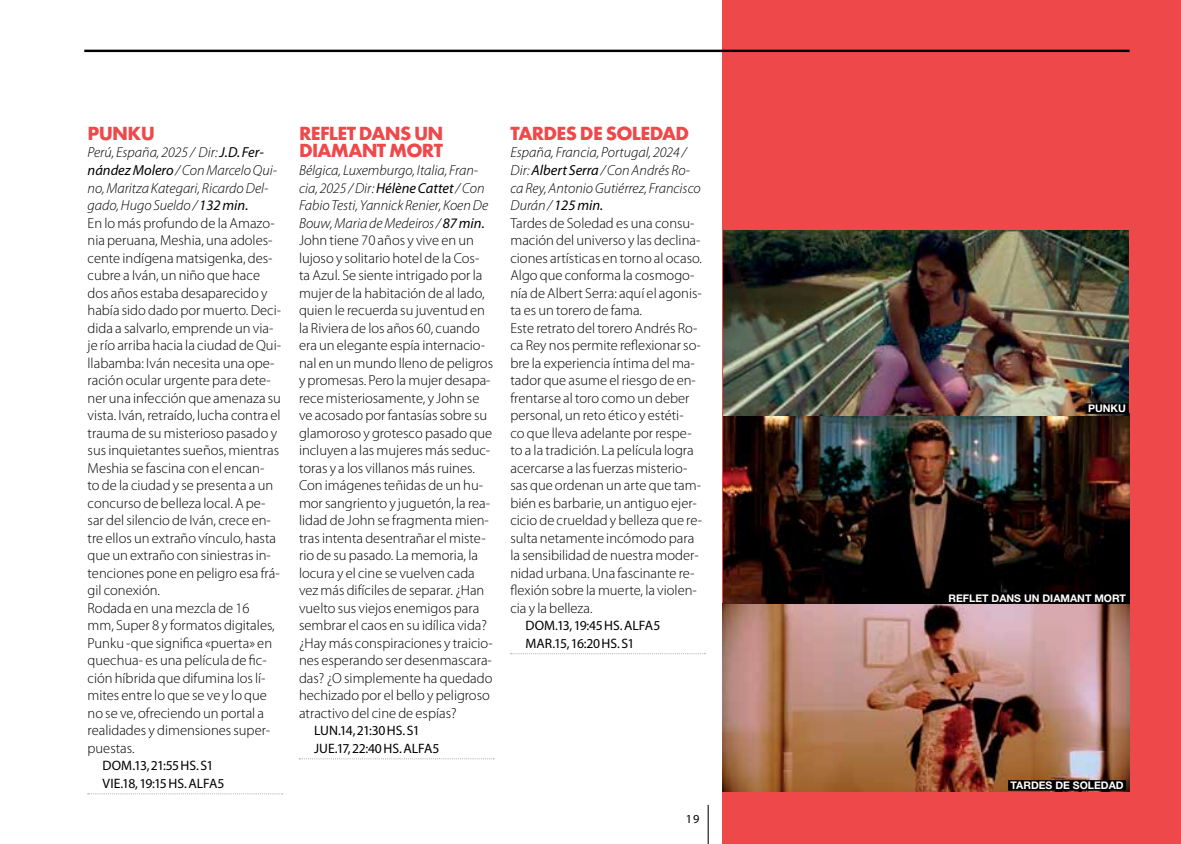
<style>
.page{position:relative;width:1181px;height:844px;background:#fff}
.page>*{position:absolute;margin:0;border:0;box-sizing:border-box;transform-origin:0 0}
.t1{font:700 17.5px/17.5px "Futura";letter-spacing:-.04em;color:#ef484a}
.t2{font:300 14.53px/17.5px "Myriad Pro";color:#000}
.t3{font:13.65px/17.5px "Myriad Pro";color:#000}
.t4{font:12.25px "Myriad Pro";color:#000}
.t5{font:700 10.5px "Helvetica Neue LT Std";color:#fff}
.s1{font-style:italic}
.s2{font-weight:400;font-style:italic}
</style>
<div class="page">
<hr style="left:707px;top:804px;width:1px;height:39px;background:#000">
<div style="left:723px;top:0;width:458px;height:843px;background:#ef484a"></div>
<hr style="left:84px;top:50px;width:1045px;height:2px;background:#000">
<svg style="left:88px;top:793px;width:195px;height:1px"></svg>
<svg style="left:299px;top:758px;width:195px;height:1px"></svg>
<svg style="left:510px;top:653px;width:195px;height:1px"></svg>
<img style="left:723px;top:603px;width:406px;height:188px">
<img style="left:723px;top:413px;width:406px;height:190px">
<div style="left:1008px;top:780px;width:118px;height:10px;background:#000"></div>
<img style="left:723px;top:231px;width:405px;height:184px">
<div style="left:1085px;top:403px;width:43px;height:11px;background:#000"></div>
<div style="left:946px;top:592px;width:182px;height:11px;background:#000"></div>
<p class="t1" style="left:88px;top:124px;width:69px">PUNKU</p>
<p class="t2" style="left:88px;top:144px;width:195px"><span class="s1">Perú, España, 2025 / Dir:</span> <span class="s2">J.D. Fer&shy;nández Molero</span> <span class="s1">/ Con Marcelo Qui&shy;no, Maritza Kategari, Ricardo Del&shy;gado, Hugo Sueldo /</span> <span class="s2">132 min.<br></span>En lo más profundo de la Amazo&shy;nia peruana, Meshia, una adoles&shy;cente indígena matsigenka, des&shy;cubre a Iván, un niño que hace dos años estaba desaparecido y había sido dado por muerto. Deci&shy;dida a salvarlo, emprende un via&shy;je río arriba hacia la ciudad de Qui&shy;llabamba: Iván necesita una ope&shy;ración ocular urgente para dete&shy;ner una infección que amenaza su vista. Iván, retraído, lucha contra el trauma de su misterioso pasado y sus inquietantes sueños, mientras<br>Meshia se fascina con el encan-<br>to de la ciudad y se presenta a un concurso de belleza local. A pe&shy;sar del silencio de Iván, crece en&shy;tre ellos un extraño vínculo, hasta que un extraño con siniestras in&shy;tenciones pone en peligro esa frá&shy;gil conexión.<br>Rodada en una mezcla de 16<br>mm, Super 8 y formatos digitales,<br>Punku -que significa «puerta» en quechua- es una película de fic&shy;ción híbrida que difumina los lí&shy;mites entre lo que se ve y lo que no se ve, ofreciendo un portal a realidades y dimensiones super&shy;puestas.</p>
<p class="t3" style="left:103px;top:756px;width:123px">DOM.13, 21:55 HS. S1<br>VIE.18, 19:15 HS. ALFA5</p>
<p class="t1" style="left:299px;top:124px;width:146px">REFLET DANS UN<br>DIAMANT MORT</p>
<p class="t2" style="left:299px;top:162px;width:196px"><span class="s1">Bélgica, Luxemburgo, Italia, Fran&shy;cia, 2025 / Dir:</span> <span class="s2">Hélène Cattet</span> <span class="s1">/ Con<br>Fabio Testi, Yannick Renier, Koen De<br>Bouw, Maria de Medeiros /</span> <span class="s2">87 min.<br></span>John tiene 70 años y vive en un lujoso y solitario hotel de la Cos&shy;ta Azul. Se siente intrigado por la mujer de la habitación de al lado, quien le recuerda su juventud en la Riviera de los años 60, cuando era un elegante espía internacio&shy;nal en un mundo lleno de peligros y promesas. Pero la mujer desapa&shy;rece misteriosamente, y John se ve acosado por fantasías sobre su glamoroso y grotesco pasado que incluyen a las mujeres más seduc&shy;toras y a los villanos más ruines.<br>Con imágenes teñidas de un hu&shy;mor sangriento y juguetón, la rea&shy;lidad de John se fragmenta mien&shy;tras intenta desentrañar el miste&shy;rio de su pasado. La memoria, la locura y el cine se vuelven cada vez más difíciles de separar. ¿Han vuelto sus viejos enemigos para sembrar el caos en su idílica vida? ¿Hay más conspiraciones y traicio&shy;nes esperando ser desenmascara&shy;das? ¿O simplemente ha quedado hechizado por el bello y peligroso atractivo del cine de espías?</p>
<p class="t3" style="left:314px;top:721px;width:127px">LUN.14, 21:30 HS. S1<br>JUE.17, 22:40 HS. ALFA5</p>
<p class="t1" style="left:510px;top:124px;width:180px">TARDES DE SOLEDAD</p>
<p class="t2" style="left:510px;top:144px;width:193px"><span class="s1">España, Francia, Portugal, 2024 /<br>Dir:</span> <span class="s2">Albert Serra</span> <span class="s1">/ Con Andrés Ro&shy;ca Rey, Antonio Gutiérrez, Francisco<br>Durán /</span> <span class="s2">125 min.<br></span>Tardes de Soledad es una consu&shy;mación del universo y las declina&shy;ciones artísticas en torno al ocaso.<br>Algo que conforma la cosmogo&shy;nía de Albert Serra: aquí el agonis&shy;ta es un torero de fama.<br>Este retrato del torero Andrés Ro&shy;ca Rey nos permite reflexionar so&shy;bre la experiencia íntima del ma&shy;tador que asume el riesgo de en&shy;frentarse al toro como un deber personal, un reto ético y estéti-<br>co que lleva adelante por respe&shy;to a la tradición. La película logra acercarse a las fuerzas misterio&shy;sas que ordenan un arte que tam&shy;bién es barbarie, un antiguo ejer&shy;cicio de crueldad y belleza que re&shy;sulta netamente incómodo para la sensibilidad de nuestra moder&shy;nidad urbana. Una fascinante re&shy;flexión sobre la muerte, la violen&shy;cia y la belleza.</p>
<p class="t3" style="left:525px;top:616px;width:136px">DOM.13, 19:45 HS. ALFA5<br>MAR.15, 16:20 HS. S1</p>
<p class="t4" style="left:686px;top:811px;width:15px">19</p>
<p class="t5" style="left:1088px;top:402px;width:39px">PUNKU</p>
<p class="t5" style="left:948px;top:591px;width:179px">REFLET DANS UN DIAMANT MORT</p>
<p class="t5" style="left:1010px;top:778px;width:115px">TARDES DE SOLEDAD</p>
</div>
